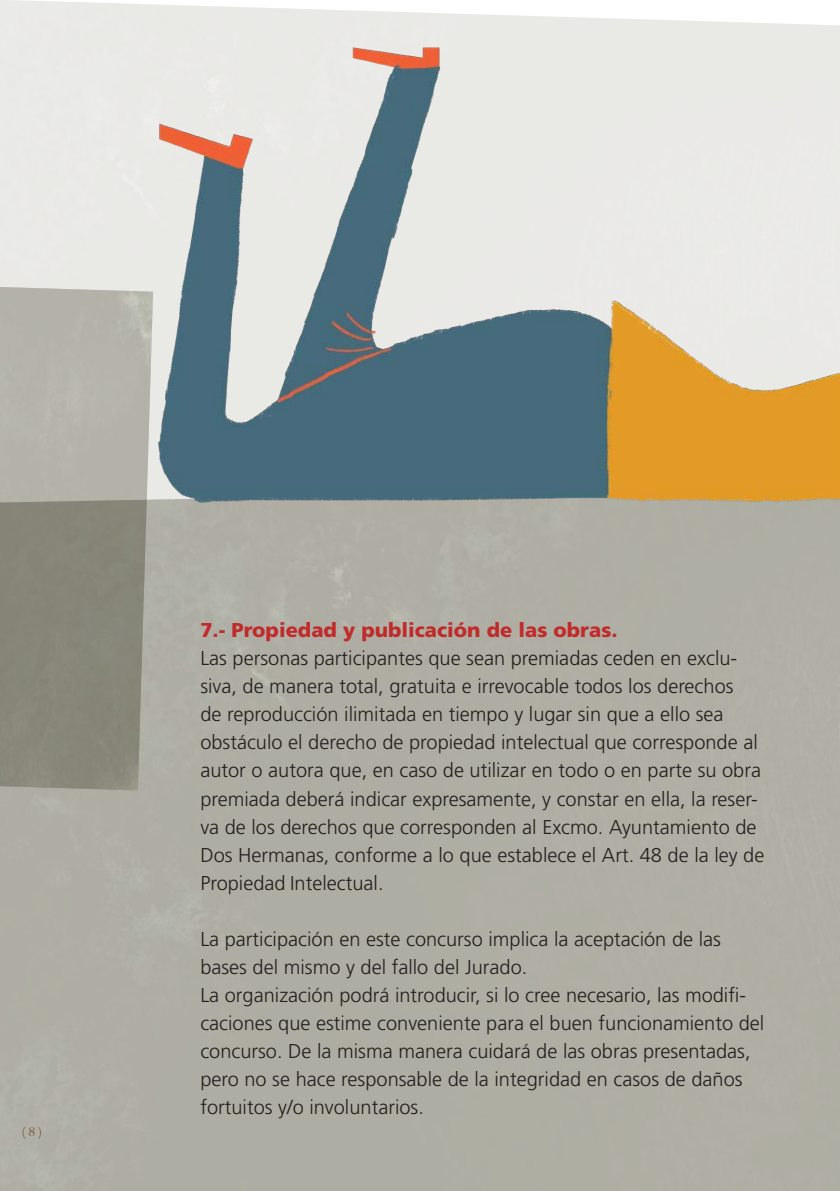
<style>
.page{position:relative;width:840px;height:1191px;background:#fff}
.page>*{position:absolute;margin:0;border:0;box-sizing:border-box;transform-origin:0 0}
.Body_Text{font:300 20px/28px "Frutiger LT Std";color:#231f20}
.Heading_1{font:900 20px "Frutiger LT Std";color:#c12a2a}
.t1{font:14px "Bembo";color:#7b5733}
</style>
<div class="page">
<img style="left:0;top:721px;width:153px;height:69px">
<img style="left:0;top:0;width:839px;height:721px">
<p class="t1" style="left:22px;top:1123px;width:22px">(8)</p>
<p class="Heading_1" style="left:200px;top:618px;width:418px">7.- Propiedad y publicación de las obras.</p>
<p class="Body_Text" style="left:200px;top:645px;width:565px">Las personas participantes que sean premiadas ceden en exclu&shy;siva, de manera total, gratuita e irrevocable todos los derechos<br>de reproducción ilimitada en tiempo y lugar sin que a ello sea obstáculo el derecho de propiedad intelectual que corresponde al autor o autora que, en caso de utilizar en todo o en parte su obra premiada deberá indicar expresamente, y constar en ella, la reser&shy;va de los derechos que corresponden al Excmo. Ayuntamiento de Dos Hermanas, conforme a lo que establece el Art. 48 de la ley de Propiedad Intelectual.</p>
<p class="Body_Text" style="left:200px;top:925px;width:522px">La participación en este concurso implica la aceptación de las bases del mismo y del fallo del Jurado.</p>
<p class="Body_Text" style="left:200px;top:981px;width:565px">La organización podrá introducir, si lo cree necesario, las modifi&shy;caciones que estime conveniente para el buen funcionamiento del concurso. De la misma manera cuidará de las obras presentadas, pero no se hace responsable de la integridad en casos de daños fortuitos y/o involuntarios.</p>
</div>
